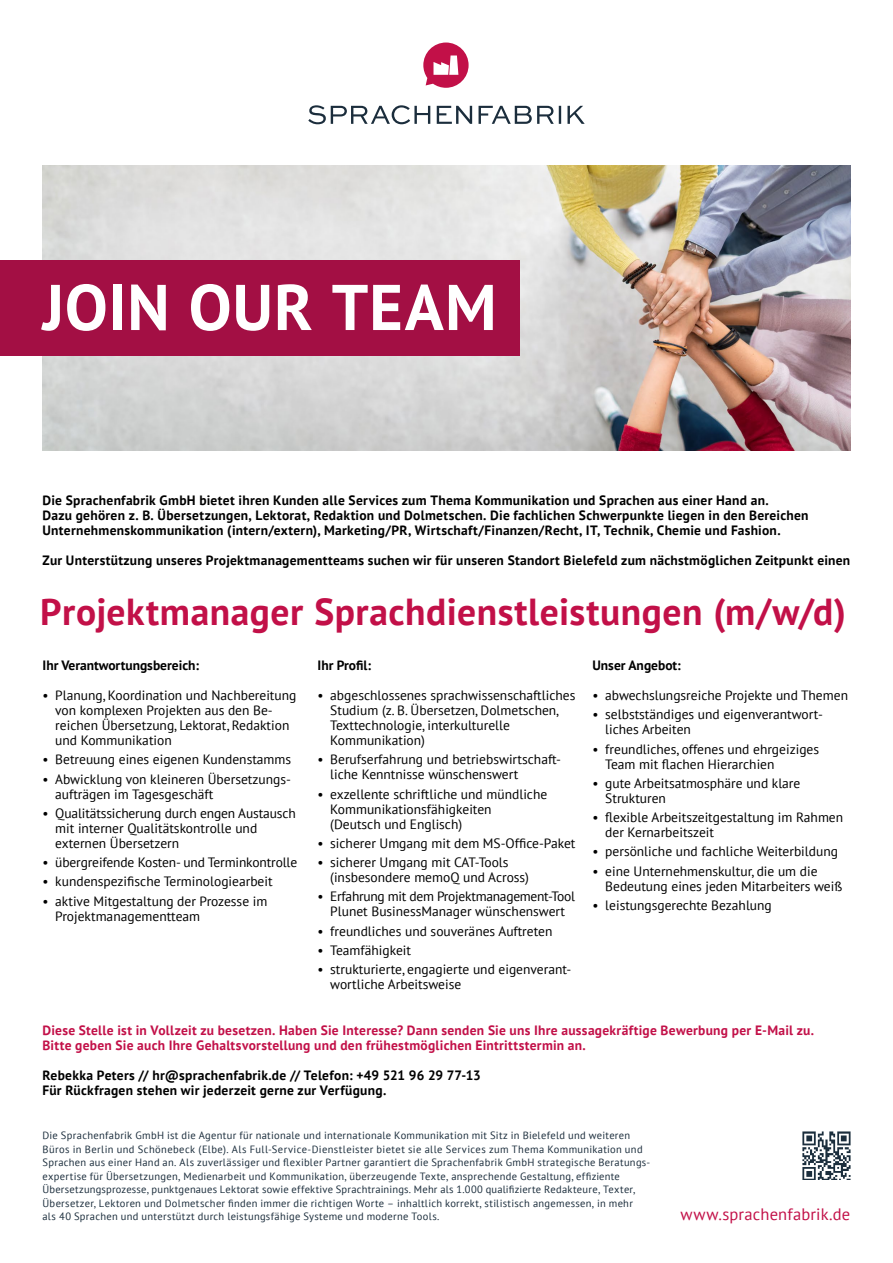
<style>
.page{position:relative;width:893px;height:1263px;background:#fff}
.page>*{position:absolute;margin:0;border:0;box-sizing:border-box;transform-origin:0 0}
.t1{font:700 64.5px "PT Sans";letter-spacing:.015em;color:#fff}
.t2{font:700 37.5px "PT Sans";letter-spacing:.015em;color:#c21048}
.t3{font:16.5px "PT Sans";letter-spacing:.01em;color:#c21048}
.t4{font:13.5px/15px "PT Sans";color:#000}
.t5{font:700 13.5px/15px "PT Sans";letter-spacing:.02em;color:#000}
.t6{font:700 13.5px/15px "PT Sans";letter-spacing:.02em;color:#c21048}
.t7{font:700 13.5px "PT Sans";color:#000}
.t8{font:10.5px/13.5px "PT Sans";letter-spacing:.03em;color:#1b2d3c}
</style>
<div class="page">
<img style="left:802px;top:1131px;width:48px;height:48px">
<img style="left:43px;top:165px;width:807px;height:285px">
<svg style="left:423px;top:43px;width:46px;height:45px"></svg>
<svg style="left:308px;top:105px;width:277px;height:19px"></svg>
<div style="left:0;top:260px;width:520px;height:95px;background:#a30f44"></div>
<h1 class="t1" style="left:43px;top:264px;width:456px">JOIN OUR TEAM</h1>
<p class="t5" style="left:43px;top:493px;width:768px">Die Sprachenfabrik GmbH bietet ihren Kunden alle Services zum Thema Kommunikation und Sprachen aus einer Hand an.<br>Dazu gehören z. B. Übersetzungen, Lektorat, Redaktion und Dolmetschen. Die fachlichen Schwerpunkte liegen in den Bereichen<br>Unternehmenskommunikation (intern/extern), Marketing/PR, Wirtschaft/Finanzen/Recht, IT, Technik, Chemie und Fashion.</p>
<p class="t5" style="left:43px;top:553px;width:809px">Zur Unterstützung unseres Projektmanagementteams suchen wir für unseren Standort Bielefeld zum nächstmöglichen Zeitpunkt einen</p>
<h2 class="t2" style="left:40px;top:587px;width:807px">Projektmanager Sprachdienstleistungen (m/w/d)</h2>
<p class="t7" style="left:43px;top:656px;width:158px">Ihr Verantwortungsbereich:</p>
<p class="t4" style="left:55px;top:688px;width:243px;text-indent:-13px">• Planung, Koordination und Nachbereitung von komplexen Projekten aus den Be&shy;reichen Übersetzung, Lektorat, Redaktion und Kommunikation</p>
<p class="t4" style="left:43px;top:752px;width:250px">• Betreuung eines eigenen Kundenstamms</p>
<p class="t4" style="left:55px;top:771px;width:237px;text-indent:-13px">• Abwicklung von kleineren Übersetzungs&shy;aufträgen im Tagesgeschäft</p>
<p class="t4" style="left:55px;top:805px;width:242px;text-indent:-13px">• Qualitätssicherung durch engen Austausch mit interner Qualitätskontrolle und externen Übersetzern</p>
<p class="t4" style="left:43px;top:855px;width:256px">• übergreifende Kosten- und Terminkontrolle</p>
<p class="t4" style="left:43px;top:874px;width:232px">• kundenspezifische Terminologiearbeit</p>
<p class="t4" style="left:55px;top:893px;width:214px;text-indent:-13px">• aktive Mitgestaltung der Prozesse im<br>Projektmanagementteam</p>
<p class="t5" style="left:317px;top:658px;width:55px">Ihr Profil:</p>
<p class="t4" style="left:330px;top:688px;width:247px;text-indent:-13px">• abgeschlossenes sprachwissenschaftliches Studium (z. B. Übersetzen, Dolmetschen, Texttechnologie, interkulturelle Kommunikation)</p>
<p class="t4" style="left:330px;top:752px;width:232px;text-indent:-13px">• Berufserfahrung und betriebswirtschaft&shy;liche Kenntnisse wünschenswert</p>
<p class="t4" style="left:330px;top:786px;width:219px;text-indent:-13px">• exzellente schriftliche und mündliche<br>Kommunikationsfähigkeiten<br>(Deutsch und Englisch)</p>
<p class="t4" style="left:317px;top:835px;width:259px">• sicherer Umgang mit dem MS-Office-Paket</p>
<p class="t4" style="left:330px;top:855px;width:200px;text-indent:-13px">• sicherer Umgang mit CAT-Tools (insbesondere memoQ und Across)</p>
<p class="t4" style="left:317px;top:889px;width:259px;text-align:center">• Erfahrung mit dem Projektmanagement-Tool<br>Plunet BusinessManager wünschenswert</p>
<p class="t4" style="left:317px;top:923px;width:236px">• freundliches und souveränes Auftreten</p>
<p class="t4" style="left:317px;top:942px;width:95px">• Teamfähigkeit</p>
<p class="t4" style="left:330px;top:962px;width:243px;text-indent:-13px">• strukturierte, engagierte und eigenverant&shy;wortliche Arbeitsweise</p>
<p class="t7" style="left:592px;top:656px;width:90px">Unser Angebot:</p>
<p class="t4" style="left:592px;top:688px;width:257px">• abwechslungsreiche Projekte und Themen</p>
<p class="t4" style="left:605px;top:707px;width:219px;text-indent:-13px">• selbstständiges und eigenverantwort&shy;liches Arbeiten</p>
<p class="t4" style="left:605px;top:741px;width:215px;text-indent:-13px">• freundliches, offenes und ehrgeiziges<br>Team mit flachen Hierarchien</p>
<p class="t4" style="left:605px;top:775px;width:197px;text-indent:-13px">• gute Arbeitsatmosphäre und klare<br>Strukturen</p>
<p class="t4" style="left:605px;top:810px;width:239px;text-indent:-13px">• flexible Arbeitszeitgestaltung im Rahmen der Kernarbeitszeit</p>
<p class="t4" style="left:592px;top:844px;width:247px">• persönliche und fachliche Weiterbildung</p>
<p class="t4" style="left:605px;top:863px;width:239px;text-indent:-13px">• eine Unternehmenskultur, die um die<br>Bedeutung eines jeden Mitarbeiters weiß</p>
<p class="t4" style="left:592px;top:897px;width:181px">• leistungsgerechte Bezahlung</p>
<p class="t6" style="left:43px;top:1022px;width:773px">Diese Stelle ist in Vollzeit zu besetzen. Haben Sie Interesse? Dann senden Sie uns Ihre aussagekräftige Bewerbung per E-Mail zu.<br>Bitte geben Sie auch Ihre Gehaltsvorstellung und den frühestmöglichen Eintrittstermin an.</p>
<p class="t5" style="left:43px;top:1067px;width:440px">Rebekka Peters // hr@sprachenfabrik.de // Telefon: +49 521 96 29 77-13<br>Für Rückfragen stehen wir jederzeit gerne zur Verfügung.</p>
<p class="t8" style="left:43px;top:1129px;width:609px">Die Sprachenfabrik GmbH ist die Agentur für nationale und internationale Kommunikation mit Sitz in Bielefeld und weiteren Büros in Berlin und Schönebeck (Elbe). Als Full-Service-Dienstleister bietet sie alle Services zum Thema Kommunikation und Sprachen aus einer Hand an. Als zuverlässiger und flexibler Partner garantiert die Sprachenfabrik GmbH strategische Beratungs&shy;expertise für Übersetzungen, Medienarbeit und Kommunikation, überzeugende Texte, ansprechende Gestaltung, effiziente Übersetzungsprozesse, punktgenaues Lektorat sowie effektive Sprachtrainings. Mehr als 1.000 qualifizierte Redakteure, Texter, Übersetzer, Lektoren und Dolmetscher finden immer die richtigen Worte – inhaltlich korrekt, stilistisch angemessen, in mehr<br>als 40 Sprachen und unterstützt durch leistungsfähige Systeme und moderne Tools.</p>
<p class="t3" style="left:680px;top:1204px;width:171px">www.sprachenfabrik.de</p>
</div>
